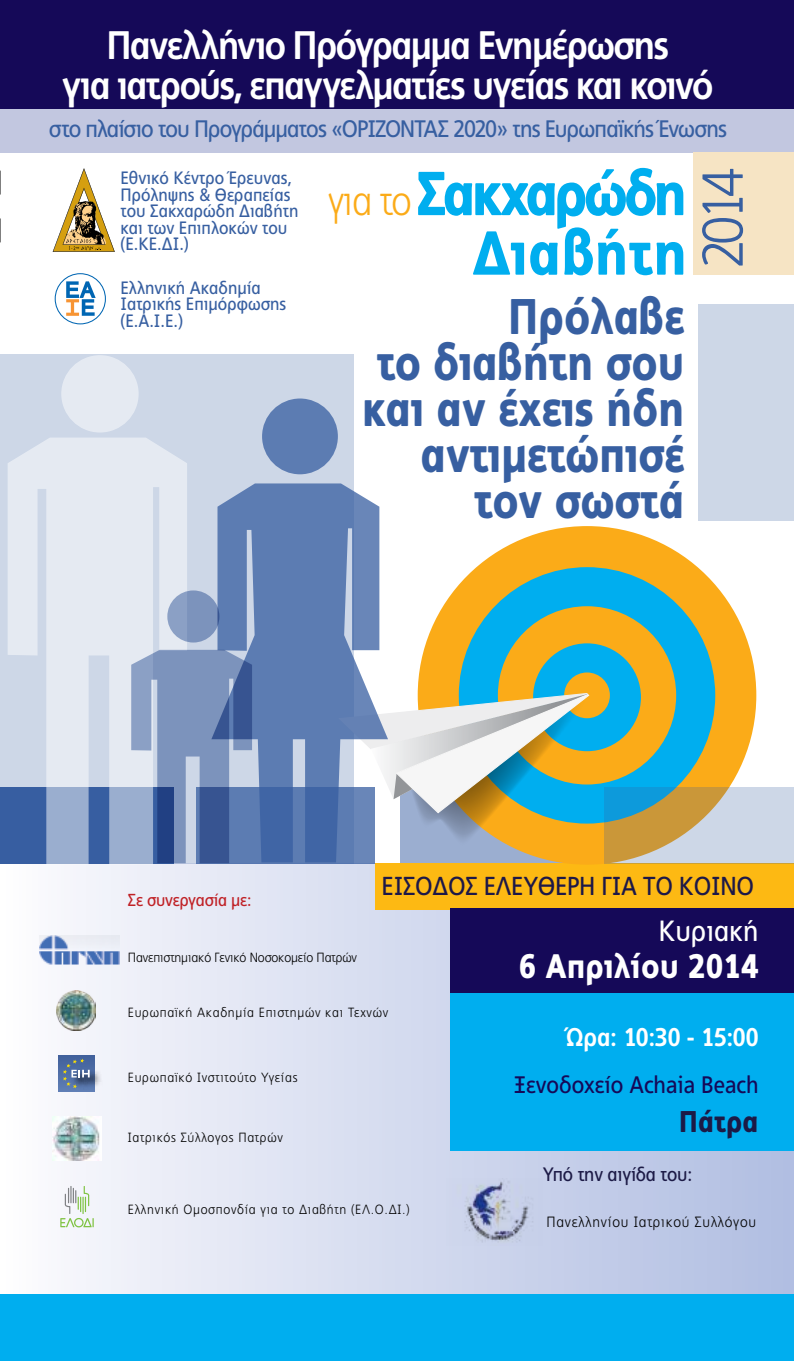
<style>
.page{position:relative;width:794px;height:1361px;background:#fff}
.page>*{position:absolute;margin:0;border:0;box-sizing:border-box;transform-origin:0 0}
.t1{font:900 62px/59.6px "PF Index";letter-spacing:-.065em;color:#00aeef;text-align:right}
.t2{font:300 57.6px "PF Index";color:#375fa1}
.t3{font:900 50px/46px "PF Index";letter-spacing:-.01em;color:#375fa1;text-align:right;scale:.96 1}
.t4{font:300 41.6px "PF Index";color:#fbab18;scale:.94 1}
.t5{font:700 39.8px/39.8px "PF Index";letter-spacing:-.04em;color:#fff;text-align:center}
.t6{font:900 34px "PF Index";color:#fff}
.t7{font:900 30px "PF Index";color:#1c1a46}
.t8{font:29.2px "PF Index";color:#fff}
.t9{font:26px "PF Index";letter-spacing:-.01em;color:#1d1848}
.t10{font:700 25.6px "PF Index";color:#fff}
.t11{font:23.8px "PF Index";letter-spacing:-.04em;color:#375fa1}
.t12{font:23.8px "PF Index";color:#150958}
.t13{font:19.4px "PF Index";letter-spacing:-.01em;color:#1c1a46}
.t14{font:18px/16.6px "PF Index";color:#375fa1}
.t15{font:17.4px "PF Index";letter-spacing:-.01em;color:#c02126}
.t16{font:300 14.8px "PF Index";letter-spacing:.05em;color:#000}
.t17{font:300 13.4px "PF Index";letter-spacing:.05em;color:#000}
.t18{font:300 13.4px "PF Index";letter-spacing:-.01em;color:#000}
</style>
<div class="page">
<svg style="left:0;top:170px;width:1px;height:73px"></svg>
<div style="left:0;top:0;width:794px;height:109px;background:#150958"></div>
<div style="left:0;top:109px;width:794px;height:44px;background:#c2c7e0"></div>
<div style="left:0;top:787px;width:794px;height:574px;background:linear-gradient(to right,#fbfbfd,#b0bde1)"></div>
<div style="left:0;top:245px;width:794px;height:617px;background:#fff"></div>
<div style="left:400px;top:787px;width:178px;height:77px;background:#9baed0"></div>
<div style="left:0;top:354px;width:354px;height:510px;background:#cdd7e7"></div>
<div style="left:450px;top:905px;width:344px;height:245px;background:#00aeef"></div>
<svg style="left:196px;top:862px;width:178px;height:2px"></svg>
<div style="left:0;top:787px;width:173px;height:77px;background:#375ea1"></div>
<div style="left:376px;top:863px;width:418px;height:46px;background:#fdb913"></div>
<div style="left:693px;top:153px;width:101px;height:122px;background:#f6e4c4"></div>
<div style="left:698px;top:304px;width:96px;height:217px;background:#cdd7e7"></div>
<div style="left:61px;top:355px;width:78px;height:77px;background:#e5eaf2;border-radius:50%"></div>
<svg style="left:8px;top:438px;width:179px;height:426px;fill:#e5eaf2"></svg>
<div style="left:418px;top:526px;width:338px;height:338px;background:#fbab18;border-radius:50%"></div>
<div style="left:459px;top:567px;width:256px;height:256px;background:#00aeef;border-radius:50%"></div>
<div style="left:498px;top:606px;width:178px;height:178px;background:#fbab18;border-radius:50%"></div>
<div style="left:533px;top:643px;width:108px;height:108px;background:#00aeef;border-radius:50%"></div>
<div style="left:564px;top:672px;width:46px;height:46px;background:#fbab18;border-radius:50%"></div>
<svg style="left:388px;top:690px;width:208px;height:161px"></svg>
<svg style="left:604px;top:787px;width:190px;height:77px;background:#b6baa9"></svg>
<div style="left:450px;top:908px;width:344px;height:84px;background:#150958"></div>
<div style="left:0;top:1294px;width:794px;height:67px;background:#00aeef"></div>
<div style="left:262px;top:398px;width:76px;height:76px;background:#5c7cb2;border-radius:50%"></div>
<svg style="left:211px;top:483px;width:177px;height:379px;fill:#5c7cb2"></svg>
<svg style="left:55px;top:273px;width:51px;height:51px"></svg>
<svg style="left:53px;top:168px;width:62px;height:84px"></svg>
<svg style="left:167px;top:590px;width:52px;height:52px;background:#8298bf"></svg>
<svg style="left:131px;top:650px;width:121px;height:213px;background:#7990ba"></svg>
<img style="left:446px;top:1178px;width:96px;height:67px">
<svg style="left:60px;top:1186px;width:34px;height:41px"></svg>
<img style="left:53px;top:1116px;width:49px;height:45px">
<img style="left:39px;top:936px;width:81px;height:30px">
<div style="left:58px;top:1055px;width:36px;height:36px;background:linear-gradient(to bottom,#405f9a,#5e7db4)"></div>
<img style="left:69px;top:1088px;width:7px;height:4px">
<img style="left:76px;top:1088px;width:3px;height:4px">
<img style="left:79px;top:1067px;width:25px;height:25px">
<svg style="left:63px;top:1058px;width:27px;height:30px"></svg>
<img style="left:56px;top:991px;width:39px;height:39px">
<h3 class="t5" style="left:62px;top:25px;width:653px">Πανελλήνιο Πρόγραµµα Eνηµέρωσης<br>για ιατρούς, επαγγελµατίες υγείας και κοινό</h3>
<h3 class="t11" style="left:49px;top:115px;width:679px">στο πλαίσιο του Προγράµµατος «ΟΡΙΖΟΝΤΑΣ 2020» της Ευρωπαϊκής Ένωσης</h3>
<p class="t14" style="left:120px;top:170px;width:179px">Εθνικό Κέντρο Έρευνας,<br>Πρόληψης &amp; Θεραπείας του Σακχαρώδη ∆ιαβήτη και των Επιπλοκών του (Ε.ΚΕ.∆Ι.)</p>
<h1 class="t1" style="left:416px;top:164px;width:273px">Σακχαρώδη ∆ιαβήτη</h1>
<h2 class="t2" style="left:690px;top:269px;width:103px;rotate:-90deg">2014</h2>
<h3 class="t4" style="left:328px;top:177px;width:90px">για το</h3>
<p class="t14" style="left:120px;top:279px;width:167px">Ελληνική Ακαδηµία<br>Ιατρικής Επιµόρφωσης (E.A.I.E.)</p>
<h3 class="t3" style="left:362px;top:294px;width:338px">Πρόλαβε<br>το διαβήτη σου και αν έχεις ήδη αντιµετώπισέ τον σωστά</h3>
<p class="t15" style="left:128px;top:889px;width:125px">Σε συνεργασία µε:</p>
<p class="t18" style="left:128px;top:950px;width:231px">Πανεπιστηµιακό Γενικό Νοσοκοµείο Πατρών</p>
<h3 class="t9" style="left:381px;top:870px;width:374px">ΕΙΣΟ∆ΟΣ ΕΛΕΥΘΕΡΗ ΓΙΑ ΤΟ ΚΟΙΝΟ</h3>
<h3 class="t8" style="left:658px;top:914px;width:102px">Κυριακή</h3>
<h3 class="t6" style="left:518px;top:946px;width:241px">6 Απριλίου 2014</h3>
<p class="t17" style="left:128px;top:1005px;width:262px">Ευρωπαϊκή Ακαδηµία Επιστηµών και Τεχνών</p>
<p class="t17" style="left:128px;top:1070px;width:171px">Ευρωπαϊκό Ινστιτούτο Υγείας</p>
<p class="t17" style="left:128px;top:1130px;width:156px">Ιατρικός Σύλλογος Πατρών</p>
<p class="t17" style="left:128px;top:1202px;width:283px">Ελληνική Οµοσπονδία για το ∆ιαβήτη (ΕΛ.Ο.∆Ι.)</p>
<h3 class="t10" style="left:566px;top:1022px;width:194px">Ώρα: 10:30 - 15:00</h3>
<h3 class="t12" style="left:514px;top:1071px;width:246px">Ξενοδοχείο Achaia Beach</h3>
<h3 class="t7" style="left:679px;top:1104px;width:81px">Πάτρα</h3>
<p class="t13" style="left:543px;top:1162px;width:151px">Υπό την αιγίδα του:</p>
<p class="t16" style="left:546px;top:1214px;width:211px">Πανελληνίου Ιατρικού Συλλόγου</p>
</div>
